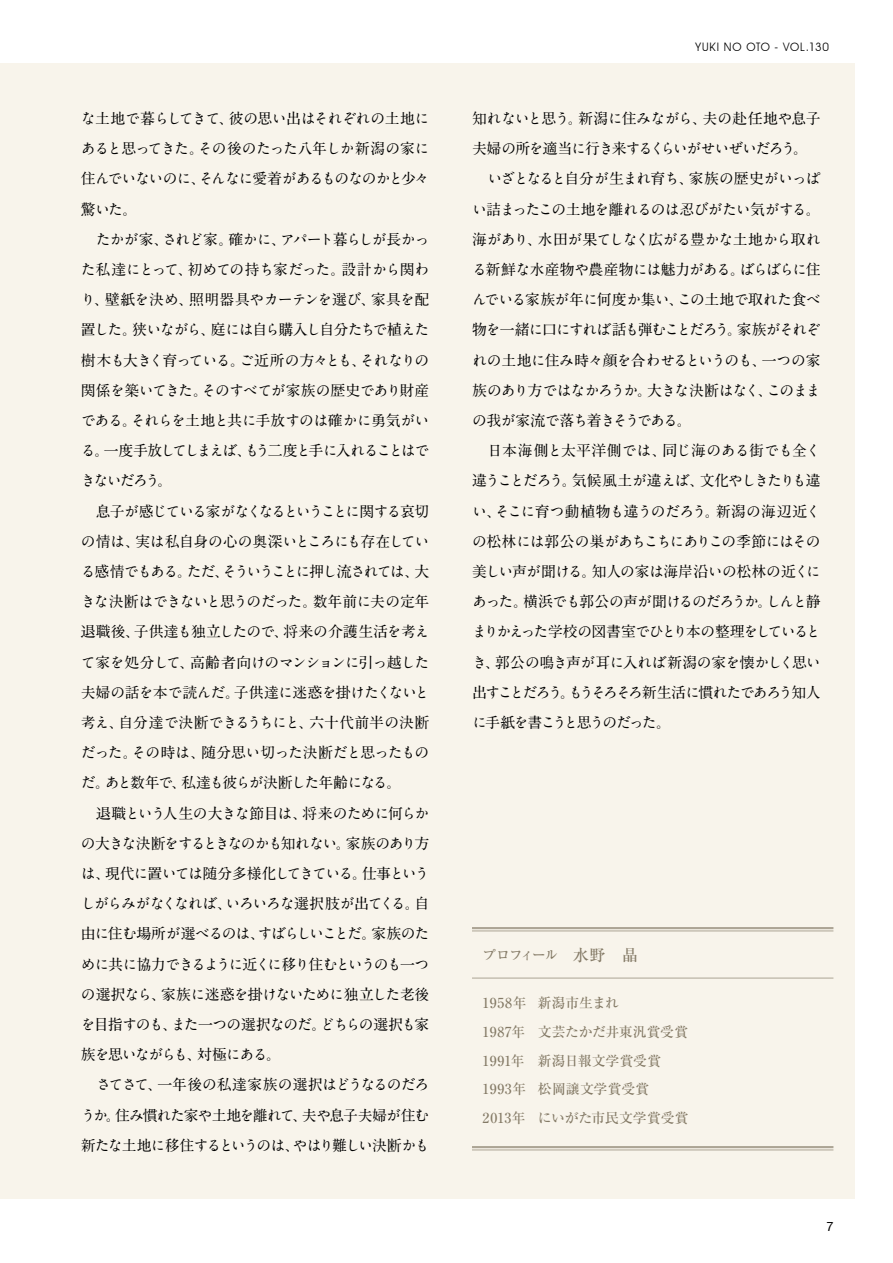
<style>
.page{position:relative;width:893px;height:1263px;background:#fff}
.page>*{position:absolute;margin:0;border:0;box-sizing:border-box;transform-origin:0 0}
.t1{font:700 14.85px/30.2px "A1 Mincho Std";letter-spacing:-.065em;color:#000}
.t2{font:500 13.8px/28.7px "Ryumin Pr 6";color:#847a66}
.t3{font:12.75px "Helvetica Neue";color:#000}
.t4{font:11.7px "Advantage Book Normal";letter-spacing:.075em;color:#000}
.s1{font-size:15.9px}
</style>
<div class="page">
<div style="left:0;top:64px;width:855px;height:1135px;background:#f8f4eb"></div>
<hr style="left:472px;top:1146px;width:361px;height:2px;background:#aca494">
<hr style="left:472px;top:1149px;width:361px;height:1px;background:#aca494">
<hr style="left:472px;top:927px;width:361px;height:2px;background:#aca494">
<hr style="left:472px;top:930px;width:361px;height:1px;background:#aca494">
<hr style="left:472px;top:978px;width:361px;height:1px;background:#aca494">
<p class="t4" style="left:695px;top:40px;width:135px">YUKI NO OTO - VOL.130</p>
<p class="t1" style="left:81px;top:101px;width:350px">な土地で暮らしてきて、彼の思い出はそれぞれの土地にあると思ってきた。その後のたった八年しか新潟の家に住んでいないのに、そんなに愛着があるものなのかと少々驚いた。<br>　たかが家、されど家。確かに、アパート暮らしが長かった私達にとって、初めての持ち家だった。設計から関わり、壁紙を決め、照明器具やカーテンを選び、家具を配置した。狭いながら、庭には自ら購入し自分たちで植えた樹木も大きく育っている。ご近所の方々とも、それなりの関係を築いてきた。そのすべてが家族の歴史であり財産である。それらを土地と共に手放すのは確かに勇気がいる。一度手放してしまえば、もう二度と手に入れることはできないだろう。<br>　息子が感じている家がなくなるということに関する哀切の情は、実は私自身の心の奥深いところにも存在している感情でもある。ただ、そういうことに押し流されては、大きな決断はできないと思うのだった。数年前に夫の定年退職後、子供達も独立したので、将来の介護生活を考えて家を処分して、高齢者向けのマンションに引っ越した夫婦の話を本で読んだ。子供達に迷惑を掛けたくないと考え、自分達で決断できるうちにと、六十代前半の決断だった。その時は、随分思い切った決断だと思ったものだ。あと数年で、私達も彼らが決断した年齢になる。<br>　退職という人生の大きな節目は、将来のために何らかの大きな決断をするときなのかも知れない。家族のあり方は、現代に置いては随分多様化してきている。仕事というしがらみがなくなれば、いろいろな選択肢が出てくる。自由に住む場所が選べるのは、すばらしいことだ。家族のために共に協力できるように近くに移り住むというのも一つの選択なら、家族に迷惑を掛けないために独立した老後を目指すのも、また一つの選択なのだ。どちらの選択も家族を思いながらも、対極にある。<br>　さてさて、一年後の私達家族の選択はどうなるのだろうか。住み慣れた家や土地を離れて、夫や息子夫婦が住む新たな土地に移住するというのは、やはり難しい決断かも</p>
<p class="t1" style="left:472px;top:101px;width:350px">知れないと思う。新潟に住みながら、夫の赴任地や息子夫婦の所を適当に行き来するくらいがせいぜいだろう。　いざとなると自分が生まれ育ち、家族の歴史がいっぱい詰まったこの土地を離れるのは忍びがたい気がする。海があり、水田が果てしなく広がる豊かな土地から取れる新鮮な水産物や農産物には魅力がある。ばらばらに住んでいる家族が年に何度か集い、この土地で取れた食べ物を一緒に口にすれば話も弾むことだろう。家族がそれぞれの土地に住み時々顔を合わせるというのも、一つの家族のあり方ではなかろうか。大きな決断はなく、このままの我が家流で落ち着きそうである。<br>　日本海側と太平洋側では、同じ海のある街でも全く違うことだろう。気候風土が違えば、文化やしきたりも違い、そこに育つ動植物も違うのだろう。新潟の海辺近くの松林には郭公の巣があちこちにありこの季節にはその美しい声が聞ける。知人の家は海岸沿いの松林の近くにあった。横浜でも郭公の声が聞けるのだろうか。しんと静まりかえった学校の図書室でひとり本の整理をしているとき、郭公の鳴き声が耳に入れば新潟の家を懐かしく思い出すことだろう。もうそろそろ新生活に慣れたであろう知人に手紙を書こうと思うのだった。</p>
<p class="t2" style="left:483px;top:940px;width:157px">プロフィール　<span class="s1">水野　晶</span></p>
<p class="t2" style="left:483px;top:988px;width:207px">1958年 新潟市生まれ<br>1987年 文芸たかだ井東汎賞受賞<br>1991年 新潟日報文学賞受賞<br>1993年 松岡譲文学賞受賞<br>2013年 にいがた市民文学賞受賞</p>
<p class="t3" style="left:826px;top:1219px;width:9px">7</p>
</div>
